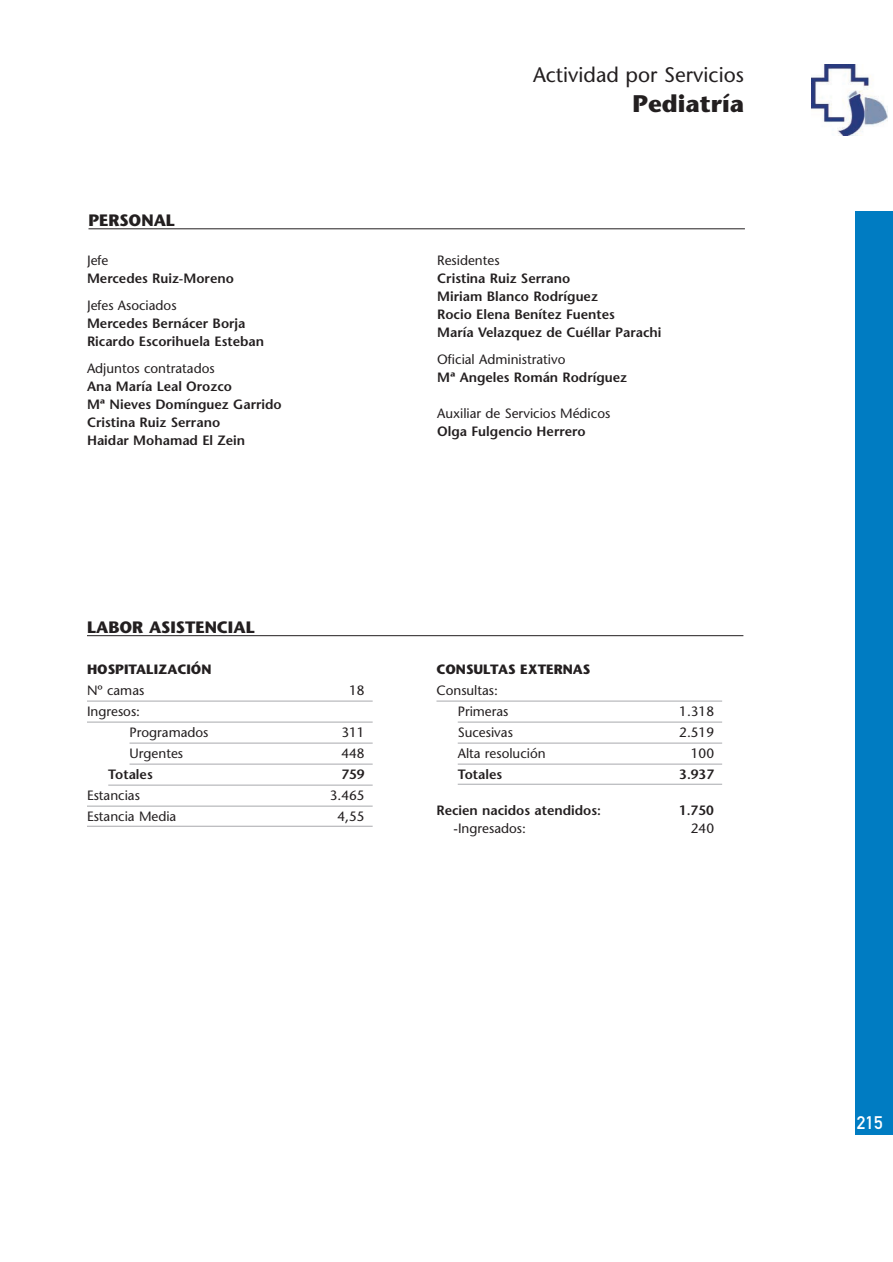
<style>
.page{position:relative;width:893px;height:1262px;background:#fff}
.page>*{position:absolute;margin:0;border:0;box-sizing:border-box;transform-origin:0 0}
.t1{font:700 24px "Stone Sans";color:#231f20}
.t2{font:21px "Stone Sans";color:#231f20}
.t3{font:18px "DIN Mittelschrift";color:#fff}
.t4{font:700 16.5px "Stone Sans";color:#231f20}
.t5{font:600 13.5px/18px "Stone Sans";color:#231f20}
.t6{font:13.5px/21px "Stone Sans";color:#231f20}
.t7{font:700 13.5px "Stone Sans";color:#231f20}
</style>
<div class="page">
<img style="left:811px;top:64px;width:76px;height:72px">
<div style="left:855px;top:211px;width:37px;height:923px;background:#007cc2"></div>
<hr style="left:88px;top:228px;width:657px;height:1px;background:#231f20">
<hr style="left:87px;top:700px;width:285px;height:1px;background:#a8a9ad">
<hr style="left:87px;top:721px;width:285px;height:1px;background:#a8a9ad">
<hr style="left:129px;top:742px;width:243px;height:1px;background:#a8a9ad">
<hr style="left:129px;top:763px;width:243px;height:1px;background:#a8a9ad">
<hr style="left:108px;top:784px;width:264px;height:1px;background:#a8a9ad">
<hr style="left:87px;top:805px;width:285px;height:1px;background:#a8a9ad">
<hr style="left:87px;top:826px;width:285px;height:1px;background:#a8a9ad">
<hr style="left:436px;top:700px;width:286px;height:1px;background:#a8a9ad">
<hr style="left:458px;top:721px;width:264px;height:1px;background:#a8a9ad">
<hr style="left:458px;top:742px;width:264px;height:1px;background:#a8a9ad">
<hr style="left:458px;top:763px;width:264px;height:1px;background:#a8a9ad">
<hr style="left:458px;top:784px;width:264px;height:1px;background:#a8a9ad">
<hr style="left:87px;top:635px;width:656px;height:1px;background:#231f20">
<p class="t4" style="left:88px;top:214px;width:88px">PERSONAL</p>
<p class="t6" style="left:87px;top:251px;width:23px">Jefe</p>
<p class="t5" style="left:87px;top:270px;width:148px">Mercedes Ruiz-Moreno</p>
<p class="t6" style="left:87px;top:296px;width:91px">Jefes Asociados</p>
<p class="t5" style="left:87px;top:315px;width:179px">Mercedes Bernácer Borja<br>Ricardo Escorihuela Esteban</p>
<p class="t6" style="left:87px;top:359px;width:129px">Adjuntos contratados</p>
<p class="t5" style="left:87px;top:378px;width:196px">Ana María Leal Orozco<br>Mª Nieves Domínguez Garrido<br>Cristina Ruiz Serrano<br>Haidar Mohamad El Zein</p>
<p class="t4" style="left:87px;top:621px;width:169px">LABOR ASISTENCIAL</p>
<p class="t7" style="left:87px;top:664px;width:126px">HOSPITALIZACIÓN</p>
<p class="t6" style="left:87px;top:681px;width:59px">Nº camas</p>
<p class="t6" style="left:349px;top:681px;width:17px">18</p>
<p class="t6" style="left:129px;top:702px;width:80px;text-indent:-43px">Ingresos:<br>Programados</p>
<p class="t6" style="left:341px;top:723px;width:25px">311</p>
<p class="t6" style="left:129px;top:744px;width:55px">Urgentes</p>
<p class="t6" style="left:341px;top:744px;width:25px">448</p>
<p class="t5" style="left:108px;top:767px;width:46px">Totales</p>
<p class="t5" style="left:341px;top:767px;width:25px">759</p>
<p class="t6" style="left:87px;top:786px;width:54px">Estancias</p>
<p class="t6" style="left:330px;top:786px;width:36px">3.465</p>
<p class="t6" style="left:87px;top:807px;width:91px">Estancia Media</p>
<p class="t6" style="left:337px;top:807px;width:29px">4,55</p>
<h2 class="t2" style="left:533px;top:67px;width:212px">Actividad por Servicios</h2>
<h1 class="t1" style="left:632px;top:95px;width:113px">Pediatría</h1>
<p class="t6" style="left:437px;top:251px;width:64px">Residentes</p>
<p class="t5" style="left:437px;top:270px;width:226px">Cristina Ruiz Serrano<br>Miriam Blanco Rodríguez<br>Rocio Elena Benítez Fuentes<br>María Velazquez de Cuéllar Parachi</p>
<p class="t6" style="left:437px;top:350px;width:130px">Oficial Administrativo</p>
<p class="t5" style="left:437px;top:369px;width:191px">Mª Angeles Román Rodríguez</p>
<p class="t6" style="left:437px;top:404px;width:175px">Auxiliar de Servicios Médicos</p>
<p class="t5" style="left:437px;top:423px;width:150px">Olga Fulgencio Herrero</p>
<p class="t7" style="left:436px;top:664px;width:155px">CONSULTAS EXTERNAS</p>
<p class="t6" style="left:458px;top:681px;width:52px;text-indent:-21px">Consultas:<br>Primeras</p>
<p class="t6" style="left:679px;top:702px;width:36px">1.318</p>
<p class="t6" style="left:458px;top:723px;width:57px">Sucesivas</p>
<p class="t6" style="left:679px;top:723px;width:36px">2.519</p>
<p class="t6" style="left:458px;top:744px;width:89px">Alta resolución</p>
<p class="t6" style="left:690px;top:744px;width:25px">100</p>
<p class="t5" style="left:458px;top:767px;width:46px">Totales</p>
<p class="t5" style="left:679px;top:767px;width:36px">3.937</p>
<p class="t5" style="left:436px;top:803px;width:166px">Recien nacidos atendidos:</p>
<p class="t5" style="left:679px;top:803px;width:36px">1.750</p>
<p class="t6" style="left:453px;top:819px;width:74px">-Ingresados:</p>
<p class="t6" style="left:690px;top:819px;width:25px">240</p>
<h3 class="t3" style="left:856px;top:1116px;width:27px">215</h3>
</div>
